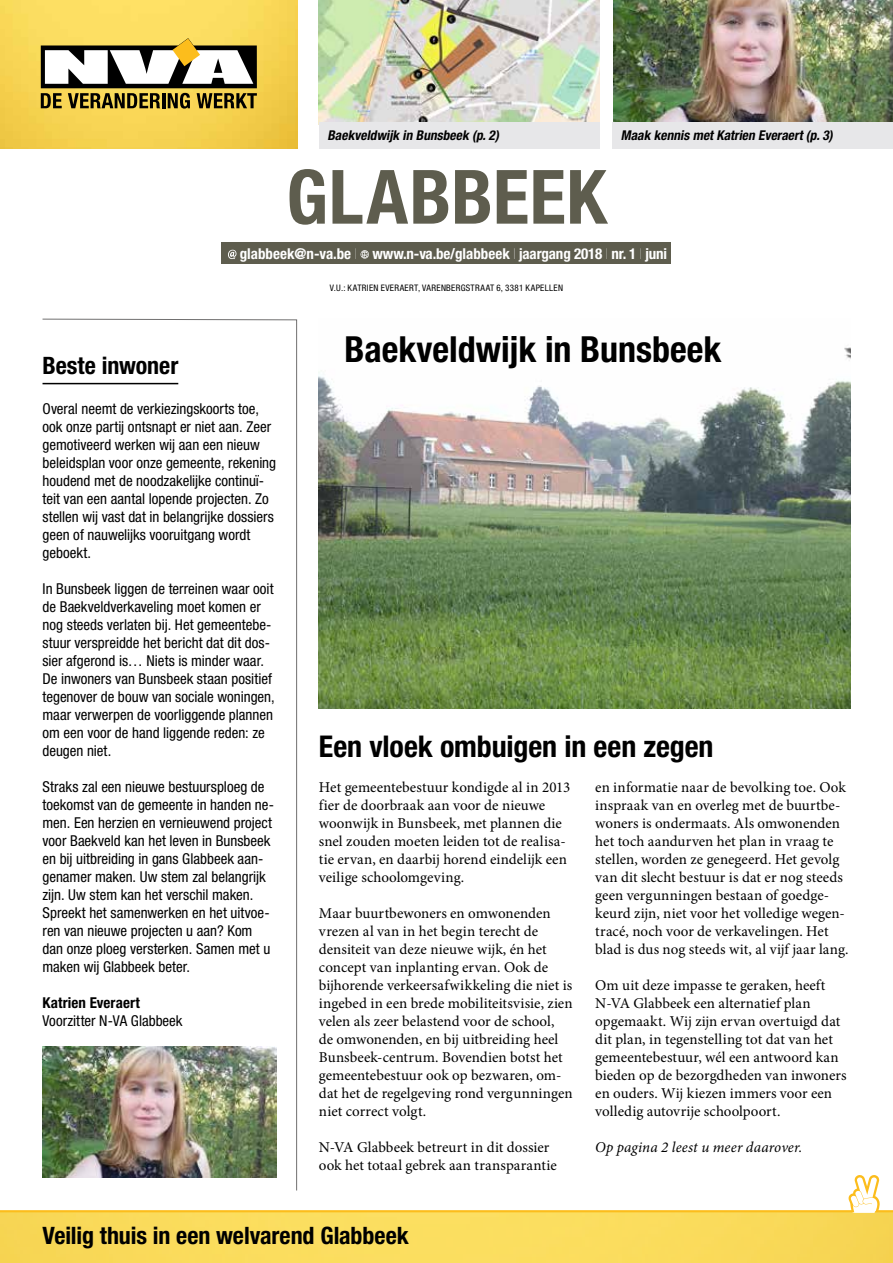
<style>
.page{position:relative;width:893px;height:1263px;background:#fff}
.page>*{position:absolute;margin:0;border:0;box-sizing:border-box;transform-origin:0 0}
.t1{font:700 condensed 75px "Helvetica Neue LT Std";letter-spacing:.01em;color:#5e5d4e}
.t2{font:700 condensed 36px "Helvetica Neue LT Std";color:#000}
.t3{font:700 condensed 30px "Helvetica Neue LT Std";letter-spacing:-.005em;color:#000}
.t4{font:700 condensed 24px "Helvetica Neue LT Std";letter-spacing:-.005em;color:#000}
.t5{font:15px/18px "Minion Pro";color:#000}
.t6{font:condensed 15px/18px "Helvetica Neue LT Std";color:#000}
.t7{font:700 condensed 15px "Helvetica Neue LT Std";letter-spacing:-.01em;color:#fff}
.t8{font:italic 15px "Minion Pro";letter-spacing:.01em;color:#000}
.t9{font:700 condensed 15px "Helvetica Neue LT Std";letter-spacing:.005em;color:#000}
.t10{font:italic 700 condensed 13.5px "Helvetica Neue LT Std";color:#000}
.t11{font:condensed 9px "Helvetica Neue LT Std";letter-spacing:.035em;color:#000}
.s1{font-weight:200}
</style>
<div class="page">
<img style="left:0;top:0;width:298px;height:149px">
<svg style="left:41px;top:38px;width:216px;height:71px"></svg>
<img style="left:0;top:1213px;width:893px;height:50px">
<svg style="left:0;top:1174px;width:893px;height:39px"></svg>
<svg style="left:42px;top:319px;width:255px;height:872px"></svg>
<div style="left:222px;top:242px;width:449px;height:22px;background:#5e5d4e"></div>
<svg style="left:228px;top:250px;width:8px;height:9px"></svg>
<svg style="left:361px;top:250px;width:8px;height:9px"></svg>
<img style="left:319px;top:347px;width:531px;height:362px">
<hr style="left:43px;top:383px;width:135px;height:1px;background:#000">
<img style="left:43px;top:1046px;width:233px;height:132px">
<img style="left:613px;top:0;width:280px;height:122px">
<div style="left:612px;top:122px;width:281px;height:27px;background:#e7e7e9"></div>
<img style="left:319px;top:0;width:281px;height:122px">
<div style="left:319px;top:122px;width:281px;height:27px;background:#e7e7e9"></div>
<p class="t10" style="left:327px;top:127px;width:173px">Baekveldwijk in Bunsbeek (p.2)</p>
<p class="t10" style="left:621px;top:127px;width:214px">Maak kennis metKatrien Everaert(p.3)</p>
<h1 class="t1" style="left:286px;top:152px;width:322px">GLABBEEK</h1>
<p class="t7" style="left:240px;top:244px;width:429px">glabbeek@n-va.be <span class="s1">I</span> www.n-va.be/glabbeek <span class="s1">I</span> jaargang 2018 <span class="s1">I</span> nr. 1 <span class="s1">I</span> juni</p>
<h3 class="t4" style="left:43px;top:351px;width:137px">Beste inwoner</h3>
<p class="t6" style="left:43px;top:399px;width:235px">Overal neemt de verkiezingskoorts toe, ook onze partij ontsnapt er niet aan. Zeer gemotiveerd werken wij aan een nieuw beleidsplan voor onze gemeente, rekening houdend met de noodzakelijke continuï&shy;teit van een aantal lopende projecten. Zo stellen wij vast dat in belangrijke dossiers geen of nauwelijks vooruitgang wordt geboekt.</p>
<p class="t6" style="left:43px;top:579px;width:234px">In Bunsbeek liggen de terreinen waar ooit de Baekveldverkaveling moet komen er nog steeds verlaten bij. Het gemeentebe&shy;stuur verspreidde het bericht dat dit dos&shy;sier afgerond is… Niets is minder waar.<br>De inwoners van Bunsbeek staan positief tegenover de bouw van sociale woningen, maar verwerpen de voorliggende plannen om een voor de hand liggende reden: ze deugen niet.</p>
<p class="t6" style="left:43px;top:777px;width:233px">Straks zal een nieuwe bestuursploeg de toekomst van de gemeente in handen ne&shy;men. Een herzien en vernieuwend project voor Baekveld kan het leven in Bunsbeek en bij uitbreiding in gans Glabbeek aan&shy;genamer maken. Uw stem zal belangrijk zijn. Uw stem kan het verschil maken.<br>Spreekt het samenwerken en het uitvoe&shy;ren van nieuwe projecten u aan? Kom dan onze ploeg versterken. Samen met u maken wij Glabbeek beter.</p>
<p class="t9" style="left:43px;top:993px;width:99px">Katrien Everaert</p>
<p class="t6" style="left:43px;top:1011px;width:142px">Voorzitter N-VA Glabbeek</p>
<p class="t11" style="left:330px;top:283px;width:234px">V.U.: KATRIEN EVERAERT, VARENBERGSTRAAT 6, 3381 KAPELLEN</p>
<h2 class="t2" style="left:344px;top:327px;width:379px">Baekveldwijk in Bunsbeek</h2>
<h3 class="t3" style="left:319px;top:728px;width:396px">Een vloek ombuigen in een zegen</h3>
<p class="t5" style="left:319px;top:778px;width:253px">Het gemeentebestuur kondigde al in 2013 fier de doorbraak aan voor de nieuwe woonwijk in Bunsbeek, met plannen die snel zouden moeten leiden tot de realisa&shy;tie ervan, en daarbij horend eindelijk een veilige schoolomgeving.</p>
<p class="t5" style="left:319px;top:904px;width:255px">Maar buurtbewoners en omwonenden vrezen al van in het begin terecht de densiteit van deze nieuwe wijk, én het concept van inplanting ervan. Ook de bijhorende verkeersafwikkeling die niet is ingebed in een brede mobiliteitsvisie, zien velen als zeer belastend voor de school,<br>de omwonenden, en bij uitbreiding heel Bunsbeek-centrum. Bovendien botst het gemeentebestuur ook op bezwaren, om&shy;dat het de regelgeving rond vergunningen niet correct volgt.</p>
<p class="t5" style="left:319px;top:1138px;width:239px">N-VA Glabbeek betreurt in dit dossier ook het totaal gebrek aan transparantie</p>
<p class="t5" style="left:595px;top:778px;width:255px">en informatie naar de bevolking toe. Ook inspraak van en overleg met de buurtbe&shy;woners is ondermaats. Als omwonenden het toch aandurven het plan in vraag te stellen, worden ze genegeerd. Het gevolg van dit slecht bestuur is dat er nog steeds geen vergunningen bestaan of goedge&shy;keurd zijn, niet voor het volledige wegen&shy;tracé, noch voor de verkavelingen. Het blad is dus nog steeds wit, al vijf jaar lang.</p>
<p class="t5" style="left:595px;top:976px;width:253px">Om uit deze impasse te geraken, heeft N-VA Glabbeek een alternatief plan opgemaakt. Wij zijn ervan overtuigd dat dit plan, in tegenstelling tot dat van het gemeentebestuur, wél een antwoord kan bieden op de bezorgdheden van inwoners en ouders. Wij kiezen immers voor een volledig autovrije schoolpoort.</p>
<p class="t8" style="left:595px;top:1137px;width:209px">Op pagina 2 leest u meer daarover.</p>
<h3 class="t4" style="left:43px;top:1221px;width:368px">Veilig thuis in een welvarend Glabbeek</h3>
</div>
